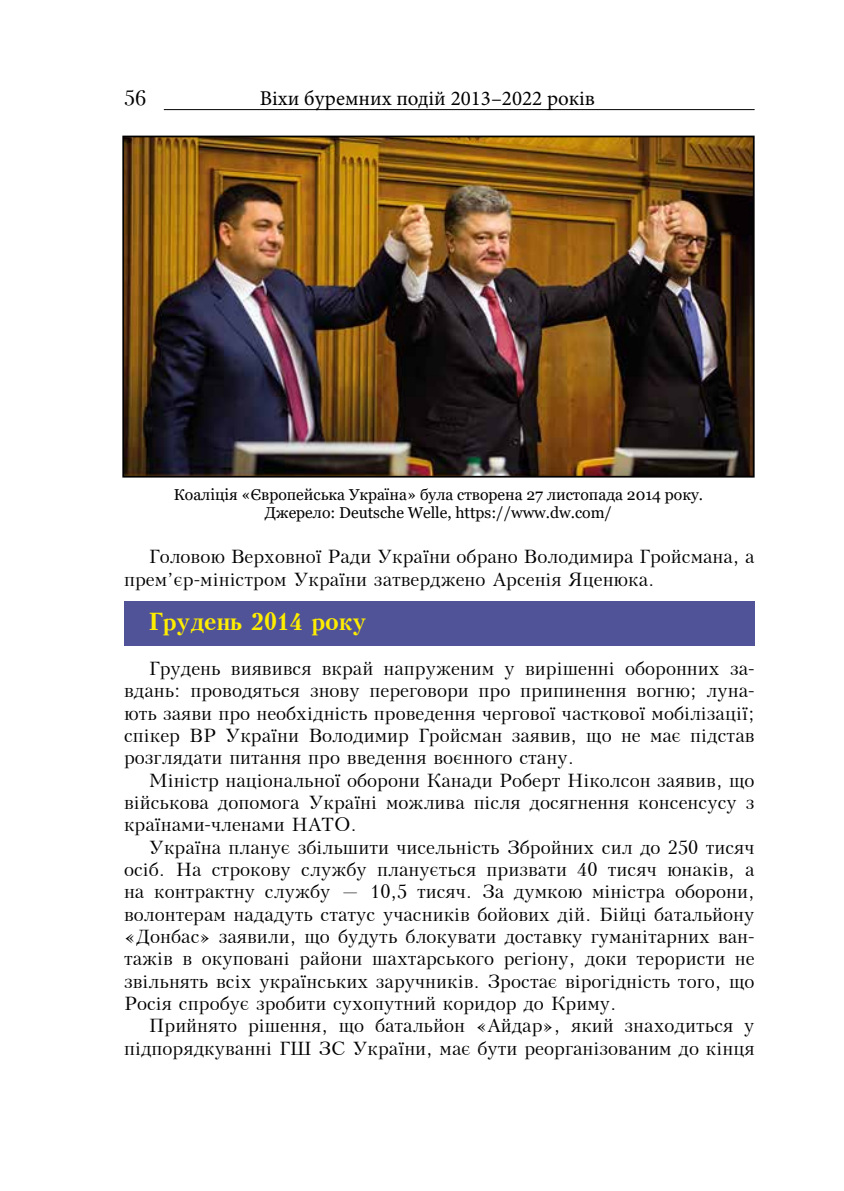
<style>
.page{position:relative;width:844px;height:1191px;background:#fff}
.page>*{position:absolute;margin:0;border:0;box-sizing:border-box;transform-origin:0 0}
.t1{font:700 24.5px "Peterburg";color:#ffed00}
.t2{font:21px "Minion Pro";color:#000}
.t3{font:21px "Peterburg";color:#000}
.t4{font:19.25px/22.4px "Peterburg";color:#000;text-align:justify}
.t5{font:15.75px/17.5px "Georgia";color:#000;text-align:center}
</style>
<div class="page">
<hr style="left:164px;top:109px;width:590px;height:1px;background:#000">
<div style="left:124px;top:601px;width:630px;height:45px;background:#505398"></div>
<img style="left:125px;top:139px;width:626px;height:335px">
<div style="left:122px;top:136px;width:632px;height:341px;border:2px solid #000"></div>
<p class="t3" style="left:124px;top:86px;width:24px">56</p>
<p class="t2" style="left:260px;top:84px;width:337px">Віхи буремних подій 2013–2022 років</p>
<p class="t5" style="left:174px;top:486px;width:530px">Коаліція «Європейська Україна» була створена 27 листопада 2014 року.<br>Джерело: Deutsche Welle, https://www.dw.com/</p>
<p class="t4" style="left:124px;top:545px;width:631px;text-indent:25px">Головою Верховної Ради України обрано Володимира Гройсмана, а прем’єр-міністром України затверджено Арсенія Яценюка.</p>
<p class="t1" style="left:149px;top:607px;width:219px">Грудень 2014 року</p>
<p class="t4" style="left:124px;top:657px;width:632px;text-indent:25px">Грудень виявився вкрай напруженим у вирішенні оборонних за&shy;вдань: проводяться знову переговори про припинення вогню; луна&shy;ють заяви про необхідність проведення чергової часткової мобілізації; спікер ВР України Володимир Гройсман заявив, що не має підстав розглядати питання про введення воєнного стану.</p>
<p class="t4" style="left:124px;top:769px;width:632px;text-indent:25px">Міністр національної оборони Канади Роберт Ніколсон заявив, що військова допомога Україні можлива після досягнення консенсусу з країнами-членами НАТО.</p>
<p class="t4" style="left:124px;top:836px;width:632px;text-indent:25px">Україна планує збільшити чисельність Збройних сил до 250 тисяч осіб. На строкову службу планується призвати 40 тисяч юнаків, а на контрактну службу — 10,5 тисяч. За думкою міністра оборони, волонтерам нададуть статус учасників бойових дій. Бійці батальйону «Донбас» заявили, що будуть блокувати доставку гуманітарних ван&shy;тажів в окуповані райони шахтарського регіону, доки терористи не звільнять всіх українських заручників. Зростає вірогідність того, що Росія спробує зробити сухопутний коридор до Криму.</p>
<p class="t4" style="left:124px;top:1014px;width:631px;text-align:right">Прийнято рішення, що батальйон «Айдар», який знаходиться у підпорядкуванні ГШ ЗС України, має бути реорганізованим до кінця</p>
</div>
